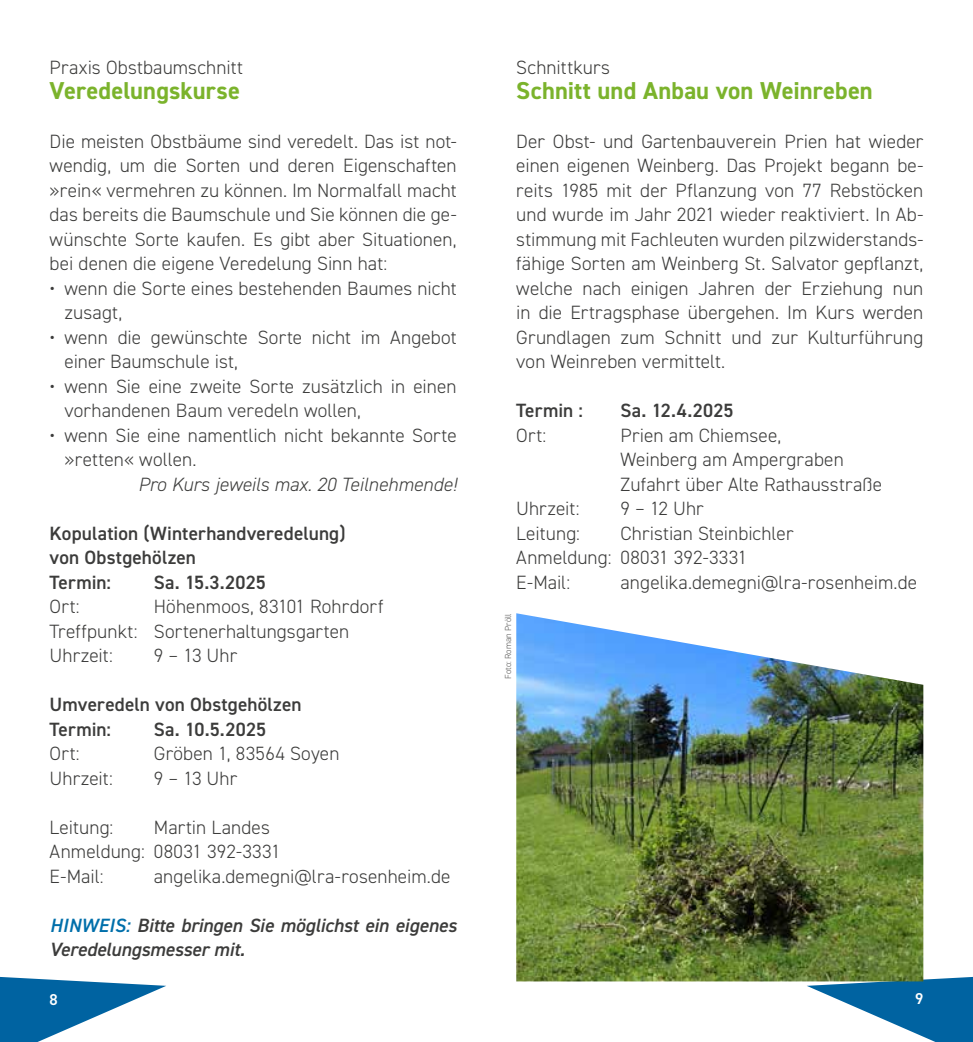
<style>
.page{position:relative;width:973px;height:1042px;background:#fff}
.page>*{position:absolute;margin:0;border:0;box-sizing:border-box;transform-origin:0 0}
.t1{font:700 24.5px "DIN2014";letter-spacing:.005em;color:#7bb32c}
.t2{font:300 19.25px/24.5px "DIN2014";letter-spacing:.005em;color:#3c3c3b}
.t3{font:600 19.25px/24.5px "DIN2014";letter-spacing:.005em;color:#3c3c3b}
.t4{font:italic 600 19.25px/24.5px "DIN2014";letter-spacing:-.005em;color:#3c3c3b}
.t5{font:italic 300 19.25px "DIN2014";color:#3c3c3b}
.t6{font:600 15.75px "DIN2014";color:#fff}
.t7{font:300 8.75px "DIN2014";letter-spacing:.005em;color:#575756}
.s1{color:#006faa}
</style>
<div class="page">
<svg style="left:806px;top:977px;width:166px;height:65px"></svg>
<svg style="left:0;top:977px;width:166px;height:65px"></svg>
<img style="left:516px;top:613px;width:407px;height:368px">
<p class="t2" style="left:50px;top:55px;width:195px">Praxis Obstbaumschnitt</p>
<p class="t1" style="left:50px;top:74px;width:192px">Veredelungskurse</p>
<p class="t2" style="left:50px;top:129px;width:408px;text-align:justify">Die meisten Obstbäume sind veredelt. Das ist not&shy;wendig, um die Sorten und deren Eigenschaften »rein« vermehren zu können. Im Normalfall macht das bereits die Baumschule und Sie können die ge&shy;wünschte Sorte kaufen. Es gibt aber Situationen, bei denen die eigene Veredelung Sinn hat:</p>
<p class="t2" style="left:64px;top:276px;width:393px;text-indent:-15px">• wenn die Sorte eines bestehenden Baumes nicht zusagt,</p>
<p class="t2" style="left:64px;top:325px;width:393px;text-indent:-15px">• wenn die gewünschte Sorte nicht im Angebot einer Baumschule ist,</p>
<p class="t2" style="left:64px;top:374px;width:393px;text-indent:-15px">• wenn Sie eine zweite Sorte zusätzlich in einen vorhandenen Baum veredeln wollen,</p>
<p class="t2" style="left:64px;top:423px;width:393px;text-indent:-15px">• wenn Sie eine namentlich nicht bekannte Sorte »retten« wollen.</p>
<p class="t5" style="left:138px;top:472px;width:320px">Pro Kurs jeweils max. 20 Teilnehmende!</p>
<p class="t3" style="left:50px;top:520px;width:297px">Kopulation (Winterhandveredelung) von Obstgehölzen<br>Termin:</p>
<p class="t3" style="left:154px;top:569px;width:114px">Sa. 15.3.2025</p>
<p class="t2" style="left:50px;top:594px;width:335px;text-indent:104px">Höhenmoos, 83101 Rohrdorf<br>Treffpunkt: Sortenerhaltungsgarten<br>Uhrzeit:</p>
<p class="t2" style="left:50px;top:594px;width:32px">Ort:</p>
<p class="t2" style="left:154px;top:643px;width:85px">9 – 13 Uhr</p>
<p class="t3" style="left:50px;top:692px;width:253px">Umveredeln von Obstgehölzen<br>Termin:</p>
<p class="t3" style="left:154px;top:716px;width:114px">Sa. 10.5.2025</p>
<p class="t2" style="left:50px;top:741px;width:32px">Ort:</p>
<p class="t2" style="left:154px;top:741px;width:187px">Gröben 1, 83564 Soyen</p>
<p class="t2" style="left:50px;top:766px;width:65px">Uhrzeit:</p>
<p class="t2" style="left:154px;top:766px;width:85px">9 – 13 Uhr</p>
<p class="t2" style="left:50px;top:815px;width:65px">Leitung:</p>
<p class="t2" style="left:50px;top:815px;width:232px;text-indent:104px">Martin Landes<br>Anmeldung: 08031 392-3331<br>E-Mail:</p>
<p class="t2" style="left:154px;top:864px;width:298px">angelika.demegni@lra-rosenheim.de</p>
<p class="t4" style="left:50px;top:912px;width:408px"><span class="s1">HINWEIS:</span> Bitte bringen Sie möglichst ein eigenes<br>Veredelungsmesser mit.</p>
<p class="t2" style="left:516px;top:55px;width:95px">Schnittkurs</p>
<p class="t1" style="left:516px;top:74px;width:358px">Schnitt und Anbau von Weinreben</p>
<p class="t2" style="left:516px;top:129px;width:408px;text-align:justify">Der Obst- und Gartenbauverein Prien hat wieder einen eigenen Weinberg. Das Projekt begann be&shy;reits 1985 mit der Pflanzung von 77 Rebstöcken und wurde im Jahr 2021 wieder reaktiviert. In Ab&shy;stimmung mit Fachleuten wurden pilzwiderstands&shy;fähige Sorten am Weinberg St. Salvator gepflanzt, welche nach einigen Jahren der Erziehung nun in die Ertragsphase übergehen. Im Kurs werden Grundlagen zum Schnitt und zur Kulturführung von Weinreben vermittelt.</p>
<p class="t3" style="left:516px;top:398px;width:68px">Termin :</p>
<p class="t3" style="left:620px;top:398px;width:114px">Sa. 12.4.2025</p>
<p class="t2" style="left:516px;top:423px;width:32px">Ort:</p>
<p class="t2" style="left:620px;top:423px;width:263px">Prien am Chiemsee,<br>Weinberg am Ampergraben<br>Zufahrt über Alte Rathausstraße</p>
<p class="t2" style="left:516px;top:496px;width:65px">Uhrzeit:</p>
<p class="t2" style="left:620px;top:496px;width:85px">9 – 12 Uhr</p>
<p class="t2" style="left:516px;top:521px;width:65px">Leitung:</p>
<p class="t2" style="left:516px;top:521px;width:278px;text-indent:104px">Christian Steinbichler<br>Anmeldung: 08031 392-3331<br>E-Mail:</p>
<p class="t2" style="left:620px;top:570px;width:298px">angelika.demegni@lra-rosenheim.de</p>
<p class="t7" style="left:503px;top:679px;width:67px;rotate:-90deg">Foto: Roman Pröll</p>
<p class="t6" style="left:50px;top:989px;width:10px">8</p>
<p class="t6" style="left:914px;top:988px;width:10px">9</p>
</div>
